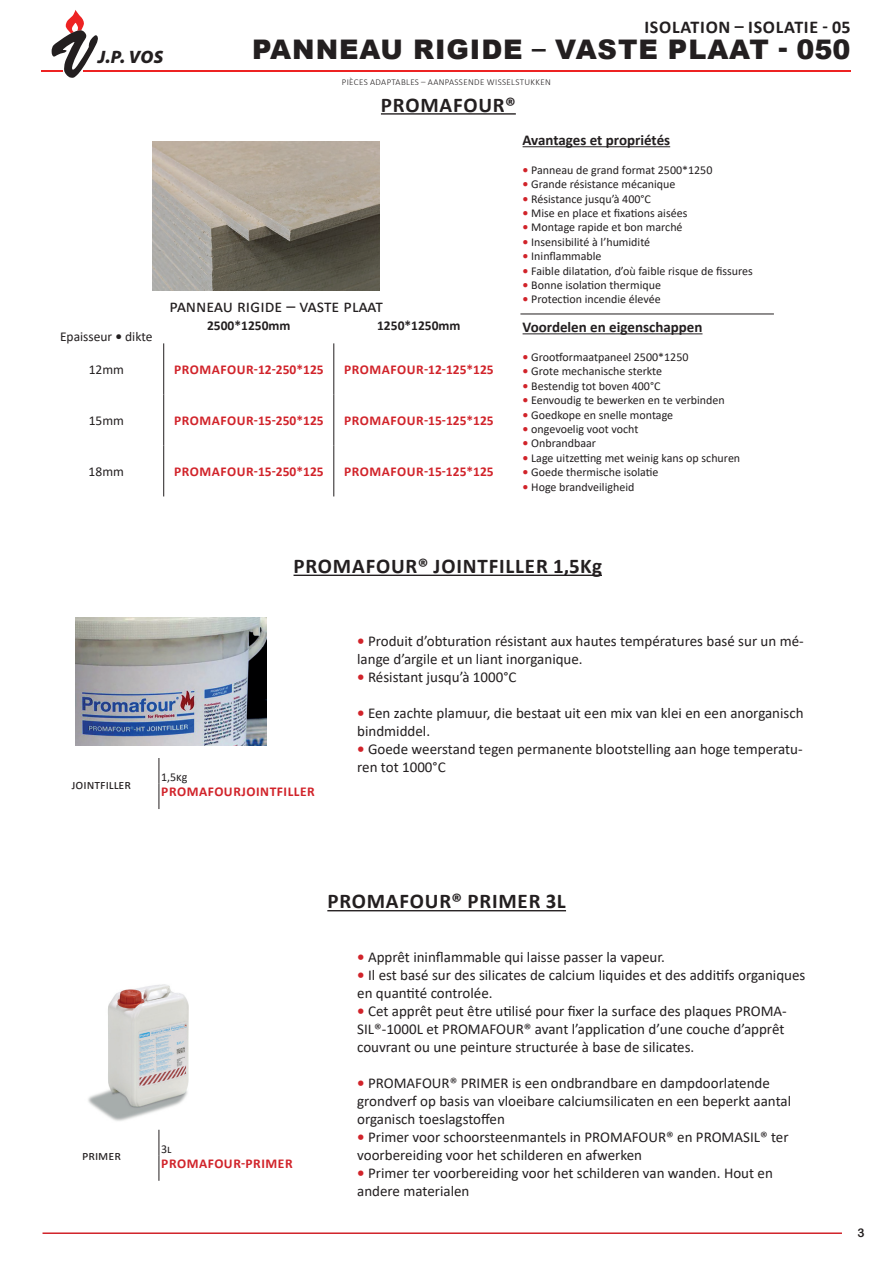
<style>
.page{position:relative;width:893px;height:1263px;background:#fff}
.page>*{position:absolute;margin:0;border:0;box-sizing:border-box;transform-origin:0 0}
.t1{font:900 27px "Arial";letter-spacing:.035em;color:#231f20}
.t2{font:700 21px "Calibri";letter-spacing:.04em;color:#231f20}
.t3{font:18px "Calibri";color:#231f20}
.t4{font:700 18px "Calibri";letter-spacing:.04em;color:#231f20}
.t5{font:italic 900 18px "Myriad Pro";color:#231f20}
.t6{font:15px/18px "Calibri";color:#231f20}
.t7{font:700 15px "Calibri";color:#231f20}
.t8{font:700 13.5px "Calibri";letter-spacing:.04em;color:#d1232a}
.t9{font:13.5px "Calibri";color:#231f20}
.t10{font:700 13.5px "Calibri";color:#231f20}
.t11{font:12px "Calibri";color:#231f20}
.t12{font:12px "Arial Rounded MT Bold";color:#231f20}
.t13{font:300 9px "Calibri";letter-spacing:.04em;color:#231f20}
.s1{font-weight:700}
.s2{font-weight:700;color:#d1232a}
</style>
<div class="page">
<hr style="left:43px;top:1232px;width:799px;height:2px;background:#d1232a">
<svg style="left:52px;top:10px;width:46px;height:68px"></svg>
<hr style="left:83px;top:70px;width:767px;height:2px;background:#ed2323">
<hr style="left:41px;top:70px;width:21px;height:2px;background:#ed2323">
<img style="left:88px;top:984px;width:101px;height:137px">
<svg style="left:159px;top:1130px;width:1px;height:51px"></svg>
<img style="left:75px;top:618px;width:191px;height:127px">
<svg style="left:159px;top:758px;width:1px;height:51px"></svg>
<hr style="left:381px;top:113px;width:135px;height:2px;background:#231f20">
<img style="left:152px;top:141px;width:228px;height:149px">
<hr style="left:163px;top:343px;width:1px;height:51px;background:#231f20">
<hr style="left:334px;top:343px;width:1px;height:51px;background:#231f20">
<hr style="left:163px;top:394px;width:1px;height:51px;background:#231f20">
<hr style="left:334px;top:394px;width:1px;height:51px;background:#231f20">
<hr style="left:163px;top:445px;width:1px;height:51px;background:#231f20">
<hr style="left:334px;top:445px;width:1px;height:51px;background:#231f20">
<hr style="left:294px;top:575px;width:308px;height:1px;background:#231f20">
<hr style="left:327px;top:910px;width:239px;height:1px;background:#231f20">
<hr style="left:520px;top:314px;width:254px;height:1px;background:#231f20">
<hr style="left:523px;top:146px;width:147px;height:1px;background:#231f20">
<hr style="left:523px;top:333px;width:179px;height:1px;background:#231f20">
<p class="t5" style="left:98px;top:47px;width:67px">J.P. VOS</p>
<p class="t4" style="left:644px;top:14px;width:208px">ISOLATION – ISOLATIE - 05</p>
<h1 class="t1" style="left:252px;top:30px;width:600px">PANNEAU RIGIDE – VASTE PLAAT - 050</h1>
<p class="t13" style="left:342px;top:77px;width:211px">PIÈCES ADAPTABLES – AANPASSENDE WISSELSTUKKEN</p>
<h2 class="t2" style="left:381px;top:90px;width:136px">PROMAFOUR®</h2>
<p class="t9" style="left:60px;top:327px;width:94px">Epaisseur <span class="s1">•</span> dikte</p>
<p class="t3" style="left:170px;top:293px;width:215px">panneau rigide – vaste plaat</p>
<p class="t10" style="left:207px;top:316px;width:85px">2500*1250mm</p>
<p class="t10" style="left:377px;top:316px;width:85px">1250*1250mm</p>
<p class="t9" style="left:89px;top:360px;width:37px">12mm</p>
<p class="t8" style="left:174px;top:360px;width:151px">PROMAFOUR-12-250*125</p>
<p class="t8" style="left:344px;top:360px;width:151px">PROMAFOUR-12-125*125</p>
<p class="t9" style="left:89px;top:411px;width:37px">15mm</p>
<p class="t8" style="left:174px;top:411px;width:151px">PROMAFOUR-15-250*125</p>
<p class="t8" style="left:344px;top:411px;width:151px">PROMAFOUR-15-125*125</p>
<p class="t9" style="left:89px;top:462px;width:37px">18mm</p>
<p class="t8" style="left:174px;top:462px;width:151px">PROMAFOUR-15-250*125</p>
<p class="t8" style="left:344px;top:462px;width:151px">PROMAFOUR-15-125*125</p>
<p class="t7" style="left:523px;top:129px;width:149px">Avantages et propriétés</p>
<p class="t11" style="left:523px;top:162px;width:191px"><span class="s2">•</span> Panneau de grand format 2500*1250</p>
<p class="t11" style="left:523px;top:176px;width:154px"><span class="s2">•</span> Grande résistance mécanique</p>
<p class="t11" style="left:523px;top:190px;width:130px"><span class="s2">•</span> Résistance jusqu’à 400°C</p>
<p class="t11" style="left:523px;top:205px;width:166px"><span class="s2">•</span> Mise en place et fixations aisées</p>
<p class="t11" style="left:523px;top:219px;width:162px"><span class="s2">•</span> Montage rapide et bon marché</p>
<p class="t11" style="left:523px;top:234px;width:129px"><span class="s2">•</span> Insensibilité à l’humidité</p>
<p class="t11" style="left:523px;top:248px;width:81px"><span class="s2">•</span> Ininflammable</p>
<p class="t11" style="left:523px;top:262px;width:232px"><span class="s2">•</span> Faible dilatation, d’où faible risque de fissures</p>
<p class="t11" style="left:523px;top:277px;width:140px"><span class="s2">•</span> Bonne isolation thermique</p>
<p class="t11" style="left:523px;top:291px;width:140px"><span class="s2">•</span> Protection incendie élevée</p>
<p class="t7" style="left:523px;top:317px;width:181px">Voordelen en eigenschappen</p>
<p class="t11" style="left:523px;top:349px;width:167px"><span class="s2">•</span> Grootformaatpaneel 2500*1250</p>
<p class="t11" style="left:523px;top:363px;width:141px"><span class="s2">•</span> Grote mechanische sterkte</p>
<p class="t11" style="left:523px;top:377px;width:139px"><span class="s2">•</span> Bestendig tot boven 400°C</p>
<p class="t11" style="left:523px;top:392px;width:204px"><span class="s2">•</span> Eenvoudig te bewerken en te verbinden</p>
<p class="t11" style="left:523px;top:406px;width:152px"><span class="s2">•</span> Goedkope en snelle montage</p>
<p class="t11" style="left:523px;top:421px;width:117px"><span class="s2">•</span> ongevoelig voot vocht</p>
<p class="t11" style="left:523px;top:435px;width:75px"><span class="s2">•</span> Onbrandbaar</p>
<p class="t11" style="left:523px;top:449px;width:219px"><span class="s2">•</span> Lage uitzetting met weinig kans op schuren</p>
<p class="t11" style="left:523px;top:464px;width:137px"><span class="s2">•</span> Goede thermische isolatie</p>
<p class="t11" style="left:523px;top:478px;width:113px"><span class="s2">•</span> Hoge brandveiligheid</p>
<p class="t9" style="left:72px;top:775px;width:61px">jointfiller</p>
<h2 class="t2" style="left:294px;top:551px;width:310px">PROMAFOUR® JOINTFILLER 1,5Kg</h2>
<p class="t11" style="left:161px;top:769px;width:28px">1,5kg</p>
<p class="t8" style="left:161px;top:782px;width:155px">PROMAFOURJOINTFILLER</p>
<p class="t6" style="left:357px;top:631px;width:448px"><span class="s2">•</span> Produit d’obturation résistant aux hautes températures basé sur un mé&shy;lange d’argile et un liant inorganique.</p>
<p class="t6" style="left:357px;top:667px;width:161px"><span class="s2">•</span> Résistant jusqu’à 1000°C</p>
<p class="t6" style="left:357px;top:703px;width:448px"><span class="s2">•</span> Een zachte plamuur, die bestaat uit een mix van klei en een anorganisch bindmiddel.</p>
<p class="t6" style="left:357px;top:739px;width:447px"><span class="s2">•</span> Goede weerstand tegen permanente blootstelling aan hoge temperatu&shy;ren tot 1000°C</p>
<p class="t9" style="left:82px;top:1146px;width:40px">primer</p>
<p class="t11" style="left:161px;top:1141px;width:12px">3l</p>
<p class="t8" style="left:161px;top:1153px;width:133px">PROMAFOUR-PRIMER</p>
<h2 class="t2" style="left:327px;top:886px;width:240px">PROMAFOUR® PRIMER 3L</h2>
<p class="t6" style="left:357px;top:947px;width:309px"><span class="s2">•</span> Apprêt ininflammable qui laisse passer la vapeur.</p>
<p class="t6" style="left:357px;top:965px;width:450px"><span class="s2">•</span> Il est basé sur des silicates de calcium liquides et des additifs organiques en quantité controlée.</p>
<p class="t6" style="left:357px;top:1001px;width:431px"><span class="s2">•</span> Cet apprêt peut être utilisé pour fixer la surface des plaques PROMA-<br>SIL®-1000L et PROMAFOUR® avant l’application d’une couche d’apprêt couvrant ou une peinture structurée à base de silicates.</p>
<p class="t6" style="left:357px;top:1073px;width:435px"><span class="s2">•</span> PROMAFOUR® PRIMER is een ondbrandbare en dampdoorlatende grondverf op basis van vloeibare calciumsilicaten en een beperkt aantal organisch toeslagstoffen</p>
<p class="t6" style="left:357px;top:1127px;width:433px"><span class="s2">•</span> Primer voor schoorsteenmantels in PROMAFOUR® en PROMASIL® ter voorbereiding voor het schilderen en afwerken</p>
<p class="t6" style="left:357px;top:1163px;width:417px"><span class="s2">•</span> Primer ter voorbereiding voor het schilderen van wanden. Hout en andere materialen</p>
<p class="t12" style="left:857px;top:1225px;width:9px">3</p>
</div>
